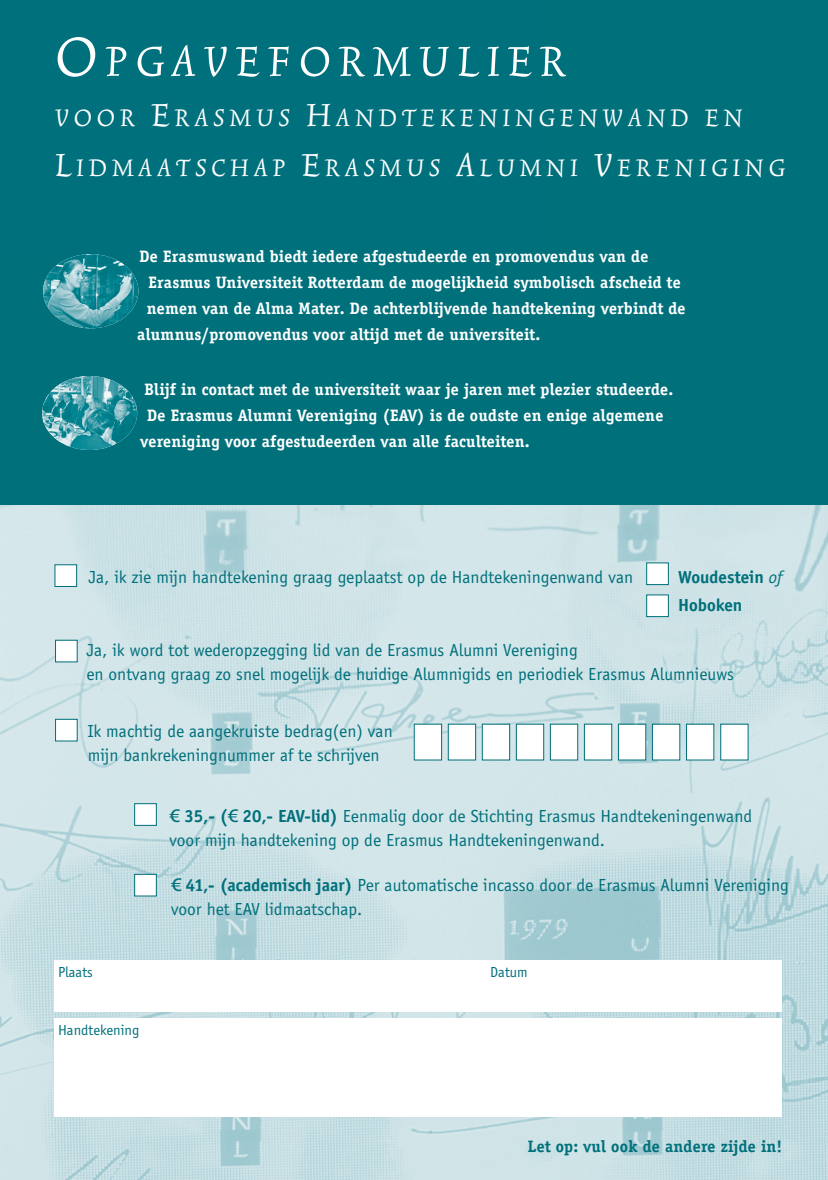
<style>
.page{position:relative;width:828px;height:1180px;background:#fff}
.page>*{position:absolute;margin:0;border:0;box-sizing:border-box;transform-origin:0 0}
.t1{font:italic 52.4px "Trinite No 2";letter-spacing:.15em;color:#fff}
.t2{font:italic 30px/50px "Trinite No 2";letter-spacing:.165em;color:#fff}
.t3{font:18px/24px "Officina Sans EF";color:#00707b}
.t4{font:700 18px/28px "Officina Sans EF";color:#00707b}
.t5{font:700 17px "Officina Serif EF";letter-spacing:.015em;color:#fff}
.t6{font:700 17px "Officina Serif EF";letter-spacing:.015em;color:#00707b}
.t7{font:15px "Officina Sans EF";color:#00707b}
.s1{font-size:70px}
.s2{font-size:40px}
.s3{font-weight:400;font-style:italic}
.s4{font-family:"Linotype Euro Font Ato F"}
.s5{font-weight:700}
</style>
<div class="page">
<img style="left:0;top:505px;width:828px;height:674px">
<div style="left:54px;top:1017px;width:728px;height:99px;background:#fff"></div>
<div style="left:54px;top:960px;width:728px;height:51px;background:#fff"></div>
<div style="left:56px;top:640px;width:21px;height:21px;background:#fff"></div>
<div style="left:55px;top:639px;width:23px;height:23px;border:1px solid #00707b"></div>
<div style="left:56px;top:719px;width:21px;height:21px;background:#fff"></div>
<div style="left:55px;top:718px;width:23px;height:23px;border:1px solid #00707b"></div>
<div style="left:55px;top:565px;width:21px;height:21px;background:#fff"></div>
<div style="left:54px;top:564px;width:23px;height:23px;border:1px solid #00707b"></div>
<div style="left:135px;top:804px;width:21px;height:20px;background:#fff"></div>
<div style="left:134px;top:803px;width:23px;height:22px;border:1px solid #00707b"></div>
<div style="left:135px;top:874px;width:21px;height:21px;background:#fff"></div>
<div style="left:134px;top:873px;width:23px;height:23px;border:1px solid #00707b"></div>
<div style="left:647px;top:563px;width:21px;height:21px;background:#fff"></div>
<div style="left:646px;top:562px;width:23px;height:23px;border:1px solid #00707b"></div>
<div style="left:647px;top:595px;width:21px;height:21px;background:#fff"></div>
<div style="left:646px;top:594px;width:23px;height:23px;border:1px solid #00707b"></div>
<div style="left:415px;top:724px;width:26px;height:35px;background:#fff"></div>
<div style="left:414px;top:723px;width:28px;height:37px;border:1px solid #00707b"></div>
<div style="left:449px;top:724px;width:26px;height:35px;background:#fff"></div>
<div style="left:448px;top:723px;width:28px;height:37px;border:1px solid #00707b"></div>
<div style="left:483px;top:724px;width:26px;height:35px;background:#fff"></div>
<div style="left:482px;top:723px;width:28px;height:37px;border:1px solid #00707b"></div>
<div style="left:517px;top:724px;width:26px;height:35px;background:#fff"></div>
<div style="left:516px;top:723px;width:28px;height:37px;border:1px solid #00707b"></div>
<div style="left:551px;top:724px;width:26px;height:35px;background:#fff"></div>
<div style="left:550px;top:723px;width:28px;height:37px;border:1px solid #00707b"></div>
<div style="left:585px;top:724px;width:26px;height:35px;background:#fff"></div>
<div style="left:584px;top:723px;width:28px;height:37px;border:1px solid #00707b"></div>
<div style="left:619px;top:724px;width:26px;height:35px;background:#fff"></div>
<div style="left:618px;top:723px;width:28px;height:37px;border:1px solid #00707b"></div>
<div style="left:653px;top:724px;width:26px;height:35px;background:#fff"></div>
<div style="left:652px;top:723px;width:28px;height:37px;border:1px solid #00707b"></div>
<div style="left:687px;top:724px;width:26px;height:35px;background:#fff"></div>
<div style="left:686px;top:723px;width:28px;height:37px;border:1px solid #00707b"></div>
<div style="left:721px;top:724px;width:26px;height:35px;background:#fff"></div>
<div style="left:720px;top:723px;width:28px;height:37px;border:1px solid #00707b"></div>
<div style="left:0;top:0;width:828px;height:505px;background:#00707b"></div>
<img style="left:43px;top:254px;width:95px;height:74px;border-radius:50%">
<img style="left:42px;top:376px;width:95px;height:74px;border-radius:50%">
<h1 class="t1" style="left:55px;top:27px;width:512px"><span class="s1">O</span>PGAVEFORMULIER</h1>
<h2 class="t2" style="left:55px;top:90px;width:731px">VOOR <span class="s2">E</span>RASMUS <span class="s2">H</span>ANDTEKENINGENWAND EN<br><span class="s2">L</span>IDMAATSCHAP <span class="s2">E</span>RASMUS <span class="s2">A</span>LUMNI <span class="s2">V</span>ERENIGING</h2>
<p class="t5" style="left:140px;top:246px;width:510px">De Erasmuswand biedt iedere afgestudeerde en promovendus van de</p>
<p class="t5" style="left:148px;top:272px;width:534px">Erasmus Universiteit Rotterdam de mogelijkheid symbolisch afscheid te</p>
<p class="t5" style="left:147px;top:298px;width:540px">nemen van de Alma Mater. De achterblijvende handtekening verbindt de</p>
<p class="t5" style="left:137px;top:324px;width:405px">alumnus/promovendus voor altijd met de universiteit.</p>
<p class="t5" style="left:145px;top:379px;width:530px">Blijf in contact met de universiteit waar je jaren met plezier studeerde.</p>
<p class="t5" style="left:147px;top:405px;width:517px">De Erasmus Alumni Vereniging (EAV) is de oudste en enige algemene</p>
<p class="t5" style="left:141px;top:431px;width:390px">vereniging voor afgestudeerden van alle faculteiten.</p>
<p class="t3" style="left:88px;top:564px;width:546px">Ja, ik zie mijn handtekening graag geplaatst op de Handtekeningenwand van</p>
<p class="t4" style="left:678px;top:562px;width:106px">Woudestein <span class="s3">of<br></span>Hoboken</p>
<p class="t3" style="left:86px;top:638px;width:649px">Ja, ik word tot wederopzegging lid van de Erasmus Alumni Vereniging<br>en ontvang graag zo snel mogelijk de huidige Alumnigids en periodiek Erasmus Alumnieuws</p>
<p class="t3" style="left:88px;top:718px;width:306px">Ik machtig de aangekruiste bedrag(en) van mijn bankrekeningnummer af te schrijven</p>
<p class="t3" style="left:169px;top:803px;width:584px"><span class="s4">3</span> <span class="s5">35,- (</span><span class="s4">3</span> <span class="s5">20,- EAV-lid)</span> Eenmalig door de Stichting Erasmus Handtekeningenwand voor mijn handtekening op de Erasmus Handtekeningenwand.</p>
<p class="t3" style="left:171px;top:873px;width:619px"><span class="s4">3</span> <span class="s5">41,- (academisch jaar)</span> Per automatische incasso door de Erasmus Alumni Vereniging voor het EAV lidmaatschap.</p>
<p class="t7" style="left:58px;top:962px;width:36px">Plaats</p>
<p class="t7" style="left:490px;top:962px;width:39px">Datum</p>
<p class="t7" style="left:58px;top:1020px;width:83px">Handtekening</p>
<p class="t6" style="left:528px;top:1135px;width:256px">Let op: vul ook de andere zijde in!</p>
</div>
